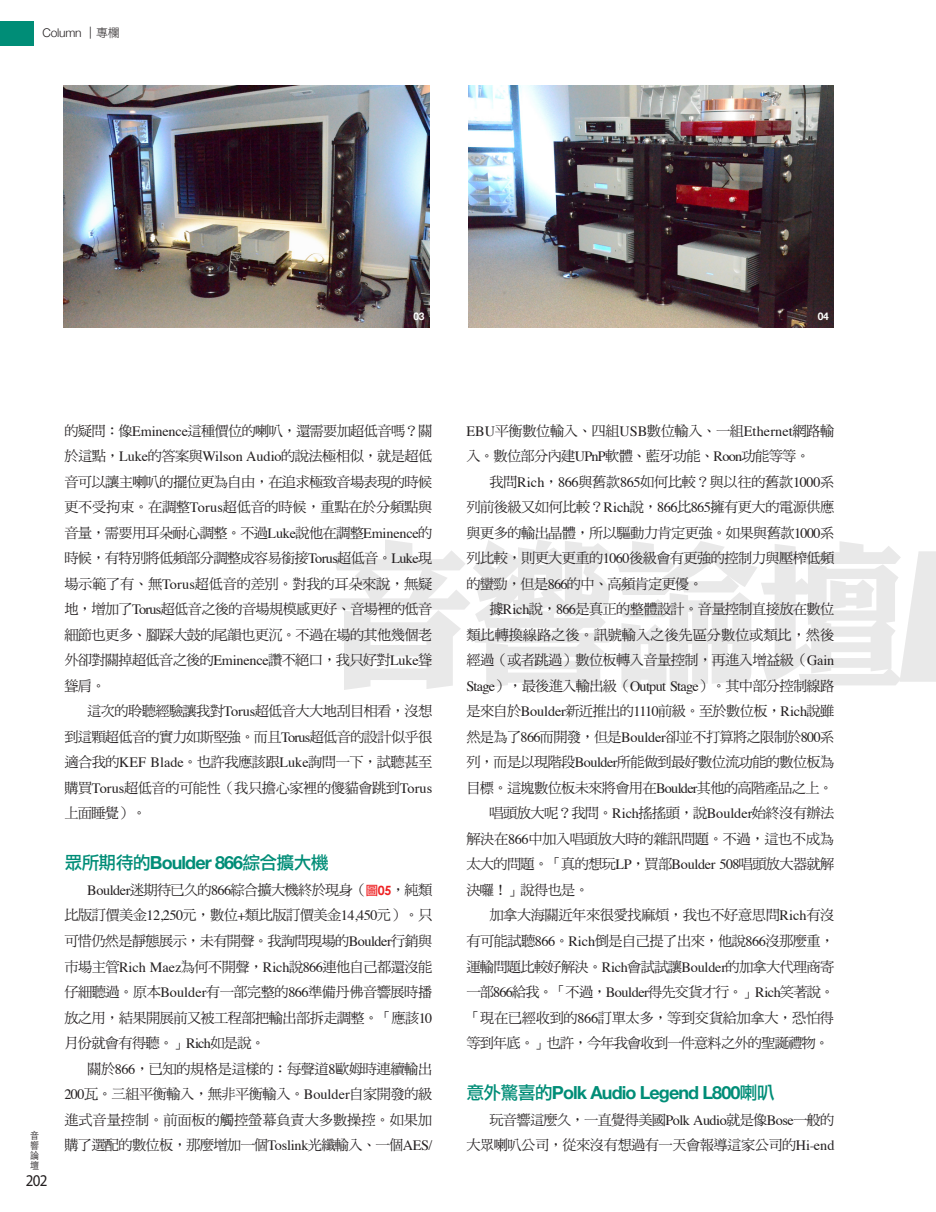
<style>
.page{position:relative;width:936px;height:1212px;background:#fff}
.page>*{position:absolute;margin:0;border:0;box-sizing:border-box;transform-origin:0 0}
.t1{font:157.5px "DF Li King Hei Std W8";color:#231f20;scale:.94 1}
.內標{font:700 18px "Helvetica Neue";letter-spacing:-.05em;color:#008d77}
.內標-2{font:18px "DF Li Hei Std W5";letter-spacing:-.05em;color:#008d77}
.t2{font:16.5px "Myriad Pro";color:#231f20;scale:.91 1}
.內文{font:14.25px/25.5px "DF Ming Std W5";letter-spacing:-.045em;color:#231f20;text-align:justify}
.t3{font:300 12px "Helvetica Neue";letter-spacing:-.02em;color:#231f20}
.t4{font:700 10.5px "Helvetica Neue";color:#fff}
.t5{font:300 9.9px/10.2px "ST Heiti TC";color:#231f20;text-align:justify;scale:.91 1}
.s1{font-family:"DF Li Hei Std W3";font-weight:400}
.s2{font-family:"Times"}
.s3{font-family:"Helvetica Neue";font-weight:700}
.s4{font-family:"DF Li Hei Std W5";font-size:12.75px;color:#ee2123}
.s5{font-family:"Century Gothic";font-weight:700;font-size:12.75px;color:#ee2123}
.s6{font-family:"DF Li Hei Std W5";font-weight:400}
</style>
<div class="page">
<img style="left:468px;top:85px;width:365px;height:242px">
<img style="left:64px;top:85px;width:365px;height:242px">
<div style="left:0;top:21px;width:33px;height:24px;background:#008d77"></div>
<p class="t3" style="left:43px;top:23px;width:79px">Column <span class="s1">｜專欄</span></p>
<p class="t4" style="left:413px;top:308px;width:13px">03</p>
<p class="t4" style="left:817px;top:308px;width:13px">04</p>
<p class="t5" style="left:30px;top:1129px;width:11px">音響論壇</p>
<p class="t2" style="left:26px;top:1170px;width:25px">202</p>
<p class="內文" style="left:64px;top:418px;width:369px">的疑問：像<span class="s2">Eminence</span>這種價位的喇叭，還需要加超低音嗎？關於這點，<span class="s2">Luke</span>的答案與<span class="s2">Wilson Audio</span>的說法極相似，就是超低音可以讓主喇叭的擺位更為自由，在追求極致音場表現的時候更不受拘束。在調整<span class="s2">Torus</span>超低音的時候，重點在於分頻點與音量，需要用耳朵耐心調整。不過<span class="s2">Luke</span>說他在調整<span class="s2">Eminence</span>的時候，有特別將低頻部分調整成容易銜接<span class="s2">Torus</span>超低音。<span class="s2">Luke</span>現場示範了有、無<span class="s2">Torus</span>超低音的差別。對我的耳朵來說，無疑地，增加了<span class="s2">Torus</span>超低音之後的音場規模感更好、音場裡的低音細節也更多、腳踩大鼓的尾韻也更沉。不過在場的其他幾個老外卻對關掉超低音之後的<span class="s2">Eminence</span>讚不絕口，我只好對<span class="s2">Luke</span>聳聳肩。</p>
<p class="內文" style="left:64px;top:698px;width:369px;text-indent:23px">這次的聆聽經驗讓我對<span class="s2">Torus</span>超低音大大地刮目相看，沒想到這顆超低音的實力如斯堅強。而且<span class="s2">Torus</span>超低音的設計似乎很適合我的<span class="s2">KEF Blade</span>。也許我應該跟<span class="s2">Luke</span>詢問一下，試聽甚至購買<span class="s2">Torus</span>超低音的可能性（我只擔心家裡的傻貓會跳到<span class="s2">Torus</span>上面睡覺）。</p>
<p class="內標-2" style="left:64px;top:853px;width:266px">眾所期待的<span class="s3">Boulder 866</span>綜合擴大機</p>
<p class="內文" style="left:64px;top:877px;width:369px;text-indent:23px"><span class="s2">Boulder</span>迷期待已久的<span class="s2">866</span>綜合擴大機終於現身（<span class="s4">圖</span><span class="s5">05</span>，純類比版訂價美金<span class="s2">12,250</span>元，數位<span class="s2">+</span>類比版訂價美金<span class="s2">14,450</span>元）。只可惜仍然是靜態展示，未有開聲。我詢問現場的<span class="s2">Boulder</span>行銷與市場主管<span class="s2">Rich Maez</span>為何不開聲，<span class="s2">Rich</span>說<span class="s2">866</span>連他自己都還沒能仔細聽過。原本<span class="s2">Boulder</span>有一部完整的<span class="s2">866</span>準備丹佛音響展時播放之用，結果開展前又被工程部把輸出部拆走調整。「應該<span class="s2">10</span>月份就會有得聽。」<span class="s2">Rich</span>如是說。</p>
<p class="內文" style="left:64px;top:1055px;width:369px;text-indent:23px">關於<span class="s2">866</span>，已知的規格是這樣的：每聲道<span class="s2">8</span>歐姆時連續輸出<span class="s2">200</span>瓦。三組平衡輸入，無非平衡輸入。<span class="s2">Boulder</span>自家開發的級進式音量控制。前面板的觸控螢幕負責大多數操控。如果加購了選配的數位板，那麼增加一個<span class="s2">Toslink</span>光纖輸入、一個<span class="s2">AES/</span></p>
<p class="內文" style="left:466px;top:418px;width:369px"><span class="s2">EBU</span>平衡數位輸入、四組<span class="s2">USB</span>數位輸入、一組<span class="s2">Ethernet</span>網路輸入。數位部分內建<span class="s2">UPnP</span>軟體、藍牙功能、<span class="s2">Roon</span>功能等等。</p>
<p class="內文" style="left:466px;top:469px;width:369px;text-indent:23px">我問<span class="s2">Rich</span>，<span class="s2">866</span>與舊款<span class="s2">865</span>如何比較？與以往的舊款<span class="s2">1000</span>系列前後級又如何比較？<span class="s2">Rich</span>說，<span class="s2">866</span>比<span class="s2">865</span>擁有更大的電源供應與更多的輸出晶體，所以驅動力肯定更強。如果與舊款<span class="s2">1000</span>系列比較，則更大更重的<span class="s2">1060</span>後級會有更強的控制力與壓榨低頻的蠻勁，但是<span class="s2">866</span>的中、高頻肯定更優。</p>
<p class="內文" style="left:466px;top:596px;width:369px;text-indent:23px">據<span class="s2">Rich</span>說，<span class="s2">866</span>是真正的整體設計。音量控制直接放在數位類比轉換線路之後。訊號輸入之後先區分數位或類比，然後經過（或者跳過）數位板轉入音量控制，再進入增益級（<span class="s2">Gain Stage</span>），最後進入輸出級（<span class="s2">Output Stage</span>）。其中部分控制線路是來自於<span class="s2">Boulder</span>新近推出的<span class="s2">1110</span>前級。至於數位板，<span class="s2">Rich</span>說雖然是為了<span class="s2">866</span>而開發，但是<span class="s2">Boulder</span>卻並不打算將之限制於<span class="s2">800</span>系列，而是以現階段<span class="s2">Boulder</span>所能做到最好數位流功能的數位板為目標。這塊數位板未來將會用在<span class="s2">Boulder</span>其他的高階產品之上。</p>
<p class="內文" style="left:466px;top:800px;width:369px;text-indent:23px">唱頭放大呢？我問。<span class="s2">Rich</span>搖搖頭，說<span class="s2">Boulder</span>始終沒有辦法解決在<span class="s2">866</span>中加入唱頭放大時的雜訊問題。不過，這也不成為太大的問題。「真的想玩<span class="s2">LP</span>，買部<span class="s2">Boulder 508</span>唱頭放大器就解決囉！」說得也是。</p>
<p class="內文" style="left:466px;top:902px;width:369px;text-indent:23px">加拿大海關近年來很愛找麻煩，我也不好意思問<span class="s2">Rich</span>有沒有可能試聽<span class="s2">866</span>。<span class="s2">Rich</span>倒是自己提了出來，他說<span class="s2">866</span>沒那麼重，運輸問題比較好解決。<span class="s2">Rich</span>會試試讓<span class="s2">Boulder</span>的加拿大代理商寄一部<span class="s2">866</span>給我。「不過，<span class="s2">Boulder</span>得先交貨才行。」<span class="s2">Rich</span>笑著說。「現在已經收到的<span class="s2">866</span>訂單太多，等到交貨給加拿大，恐怕得等到年底。」也許，今年我會收到一件意料之外的聖誕禮物。</p>
<p class="內標" style="left:466px;top:1078px;width:310px"><span class="s6">意外驚喜的</span>Polk Audio Legend L800<span class="s6">喇叭</span></p>
<p class="內文" style="left:466px;top:1106px;width:369px;text-align:right">玩音響這麼久，一直覺得美國<span class="s2">Polk Audio</span>就是像<span class="s2">Bose</span>一般的<br>大眾喇叭公司，從來沒有想過有一天會報導這家公司的<span class="s2">Hi-end</span></p>
<h1 class="t1" style="left:326px;top:529px;width:617px">音響論壇</h1>
</div>
